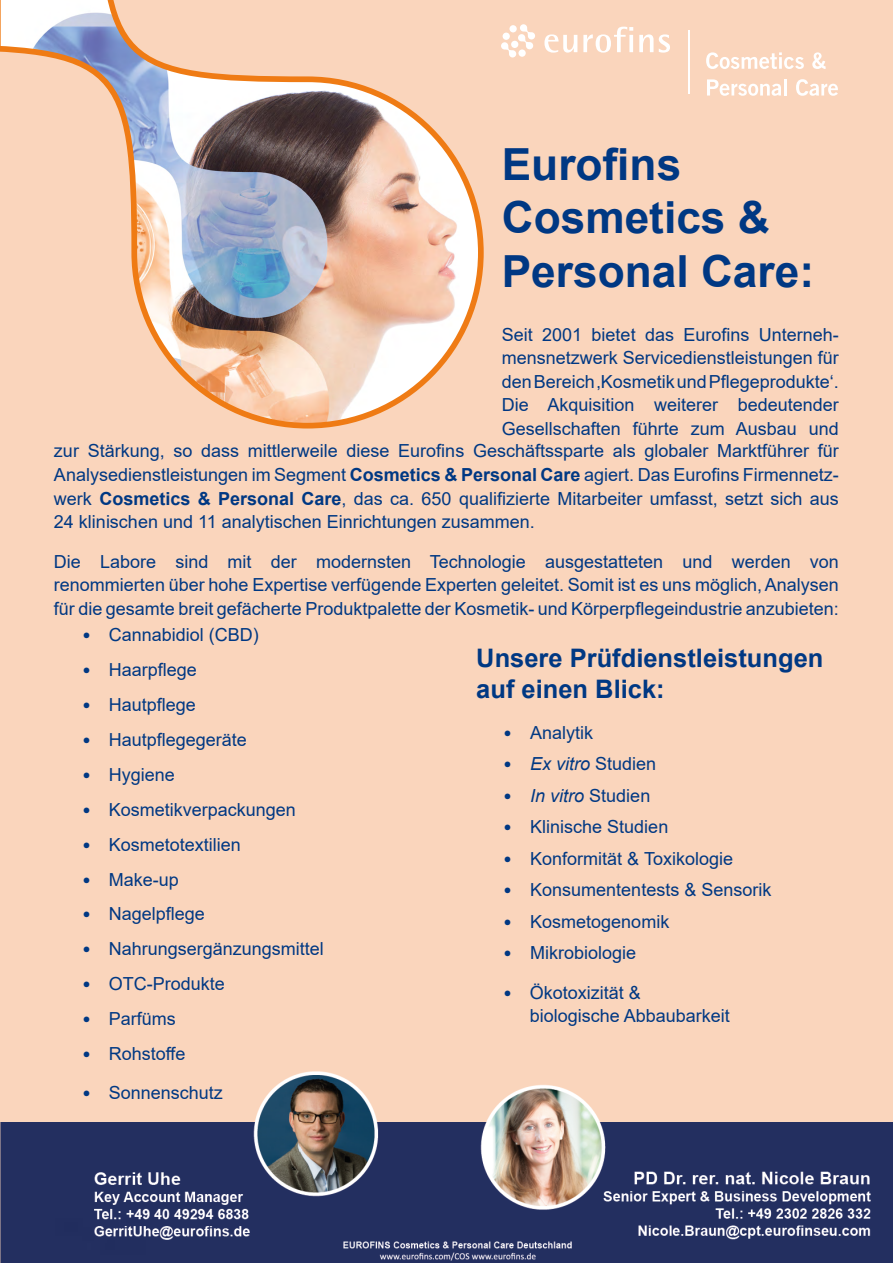
<style>
.page{position:relative;width:893px;height:1263px;background:#fad5bc}
.page>*{position:absolute;margin:0;border:0;box-sizing:border-box;transform-origin:0 0}
.t1{font:700 44.25px/53.1px "Arial";color:#003883}
.t2{font:700 25.5px/30.6px "Arial";color:#003883}
.t3{font:18px/23.5px "Arial";color:#003883;text-align:justify}
.t4{font:italic 18px "Arial";color:#003883}
.s1{font-weight:700}
.s2{font-family:"Calibri"}
.s3{font-family:"Calibri";font-style:normal}
.s4{font-style:normal}
</style>
<div class="page">
<hr style="left:689px;top:30px;width:1px;height:64px;background:#fff">
<svg style="left:501px;top:24px;width:34px;height:33px"></svg>
<div style="left:518px;top:49px;width:8px;height:8px;background:#fff;border-radius:50%"></div>
<div style="left:503px;top:33px;width:7px;height:7px;background:#fff;border-radius:50%"></div>
<div style="left:509px;top:25px;width:8px;height:7px;background:#fff;border-radius:50%"></div>
<svg style="left:544px;top:34px;width:33px;height:19px"></svg>
<svg style="left:583px;top:27px;width:50px;height:26px"></svg>
<svg style="left:639px;top:34px;width:14px;height:18px"></svg>
<svg style="left:659px;top:34px;width:11px;height:19px"></svg>
<svg style="left:706px;top:52px;width:98px;height:17px"></svg>
<svg style="left:812px;top:52px;width:14px;height:17px"></svg>
<svg style="left:707px;top:79px;width:74px;height:17px"></svg>
<hr style="left:784px;top:79px;width:3px;height:17px;background:#fff">
<svg style="left:796px;top:79px;width:42px;height:17px"></svg>
<img style="left:0;top:1071px;width:893px;height:192px">
<svg style="left:0;top:0;width:484px;height:429px"></svg>
<h1 class="t1" style="left:502px;top:139px;width:314px">Eurofins<br>Cosmetics &amp;<br>Personal Care:</h1>
<p class="t3" style="left:502px;top:322px;width:339px">Seit 2001 bietet das Eurofins Unterneh&shy;mensnetzwerk Servicedienstleistungen für den Bereich ‚Kosmetik und Pflegeprodukte‘.<br>Die Akquisition weiterer bedeutender Gesellschaften führte zum Ausbau und</p>
<p class="t3" style="left:54px;top:439px;width:786px">zur Stärkung, so dass mittlerweile diese Eurofins Geschäftssparte als globaler Marktführer für Analysedienstleistungen im Segment <span class="s1">Cosmetics &amp; Personal Care</span> agiert. Das Eurofins Firmennetz&shy;werk <span class="s1">Cosmetics &amp; Personal Care</span>, das ca. 650 qualifizierte Mitarbeiter umfasst, setzt sich aus 24 klinischen und 11 analytischen Einrichtungen zusammen.</p>
<p class="t3" style="left:54px;top:549px;width:786px">Die Labore sind mit der modernsten Technologie ausgestatteten und werden von renommierten über hohe Expertise verfügende Experten geleitet. Somit ist es uns möglich, Analysen für die gesamte breit gefächerte Produktpalette der Kosmetik- und Körperpflegeindustrie anzubieten:</p>
<p class="t3" style="left:82px;top:623px;width:178px"><span class="s2">•</span> Cannabidiol (CBD)</p>
<p class="t3" style="left:82px;top:658px;width:116px"><span class="s2">•</span> Haarpflege</p>
<p class="t3" style="left:82px;top:693px;width:115px"><span class="s2">•</span> Hautpflege</p>
<p class="t3" style="left:82px;top:728px;width:166px"><span class="s2">•</span> Hautpflegegeräte</p>
<p class="t3" style="left:82px;top:763px;width:94px"><span class="s2">•</span> Hygiene</p>
<p class="t3" style="left:82px;top:797px;width:215px"><span class="s2">•</span> Kosmetikverpackungen</p>
<p class="t3" style="left:82px;top:832px;width:160px"><span class="s2">•</span> Kosmetotextilien</p>
<p class="t3" style="left:82px;top:867px;width:98px"><span class="s2">•</span> Make-up</p>
<p class="t3" style="left:82px;top:902px;width:124px"><span class="s2">•</span> Nagelpflege</p>
<p class="t3" style="left:82px;top:937px;width:243px"><span class="s2">•</span> Nahrungsergänzungsmittel</p>
<p class="t3" style="left:82px;top:972px;width:144px"><span class="s2">•</span> OTC-Produkte</p>
<p class="t3" style="left:82px;top:1007px;width:95px"><span class="s2">•</span> Parfüms</p>
<p class="t3" style="left:82px;top:1042px;width:105px"><span class="s2">•</span> Rohstoffe</p>
<p class="t3" style="left:82px;top:1081px;width:142px"><span class="s2">•</span> Sonnenschutz</p>
<h2 class="t2" style="left:476px;top:643px;width:349px">Unsere Prüfdienstleistungen auf einen Blick:</h2>
<p class="t3" style="left:503px;top:720px;width:92px"><span class="s2">•</span> Analytik</p>
<p class="t4" style="left:503px;top:752px;width:155px"><span class="s3">•</span> Ex vitro <span class="s4">Studien</span></p>
<p class="t4" style="left:503px;top:784px;width:149px"><span class="s3">•</span> In vitro <span class="s4">Studien</span></p>
<p class="t3" style="left:503px;top:815px;width:167px"><span class="s2">•</span> Klinische Studien</p>
<p class="t3" style="left:503px;top:846px;width:231px"><span class="s2">•</span> Konformität &amp; Toxikologie</p>
<p class="t3" style="left:503px;top:878px;width:270px"><span class="s2">•</span> Konsumententests &amp; Sensorik</p>
<p class="t3" style="left:503px;top:909px;width:168px"><span class="s2">•</span> Kosmetogenomik</p>
<p class="t3" style="left:503px;top:941px;width:135px"><span class="s2">•</span> Mikrobiologie</p>
<p class="t3" style="left:530px;top:980px;width:202px;text-indent:-27px"><span class="s2">•</span> Ökotoxizität &amp; biologische Abbaubarkeit</p>
</div>
